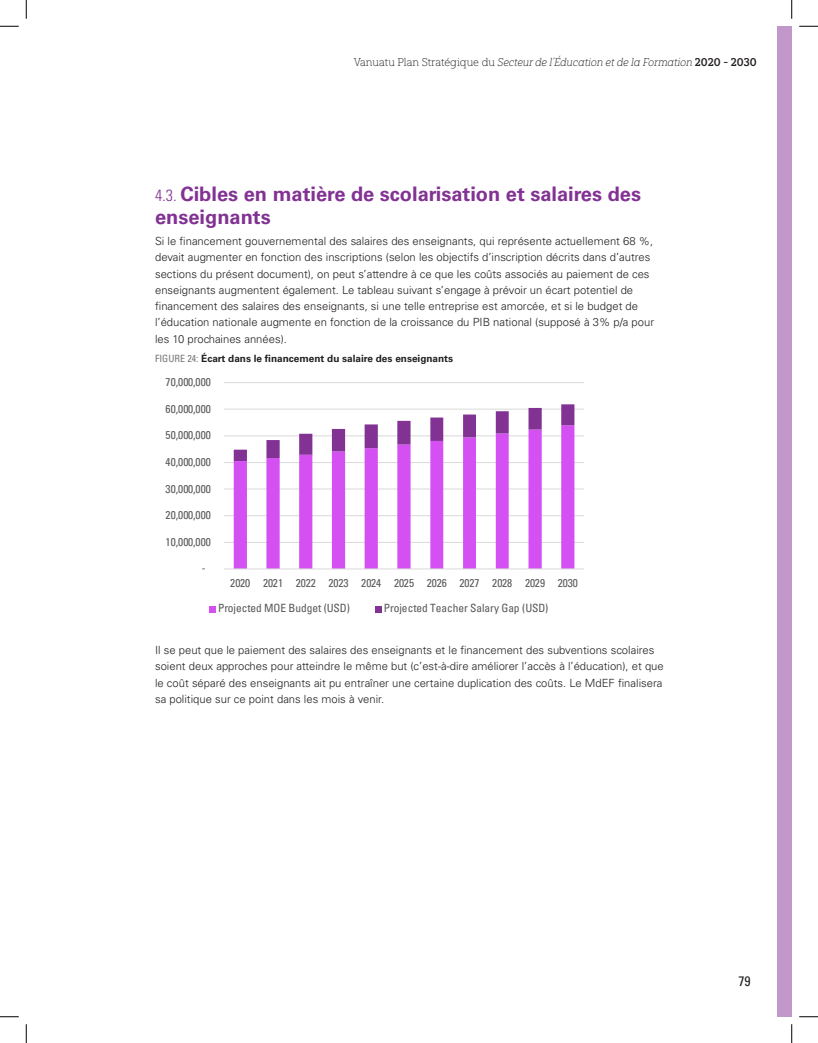
<style>
.page{position:relative;width:818px;height:1043px;background:#fff}
.page>*{position:absolute;margin:0;border:0;box-sizing:border-box;transform-origin:0 0}
.Heading_2{font:700 20px/23px "Univers LT Std";color:#823293}
.t1{font:condensed 13.75px "Univers LT Std";color:#231f20}
.t2{font:condensed 11.38px/24.9px "Univers";color:#595959}
.Body{font:300 11.25px/16.2px "Univers LT Std";color:#231f20}
.t3{font:11.25px "Yorkten Slab Nor Thi It";color:#231f20}
.Figure_Title{font:700 10px "Univers LT Std";color:#231f20}
.s1{font-family:"Yorkten Slab Nor Thi"}
.s2{font-family:"Yorkten Slab Nor Dem"}
.s3{font-weight:300;font-stretch:condensed;font-size:16.25px}
.s4{font-weight:400;font-stretch:condensed;color:#77777a}
</style>
<div class="page">
<div style="left:776px;top:26px;width:15px;height:990px;background:#c198c9"></div>
<hr style="left:224px;top:542px;width:360px;height:1px;background:#d9d9d9">
<hr style="left:224px;top:515px;width:360px;height:1px;background:#d9d9d9">
<hr style="left:224px;top:488px;width:360px;height:1px;background:#d9d9d9">
<hr style="left:224px;top:462px;width:360px;height:1px;background:#d9d9d9">
<hr style="left:224px;top:435px;width:360px;height:1px;background:#d9d9d9">
<hr style="left:224px;top:408px;width:360px;height:1px;background:#d9d9d9">
<hr style="left:224px;top:382px;width:360px;height:1px;background:#d9d9d9">
<svg style="left:234px;top:461px;width:340px;height:107px"></svg>
<svg style="left:234px;top:404px;width:340px;height:57px"></svg>
<hr style="left:224px;top:568px;width:360px;height:1px;background:#d9d9d9">
<svg style="left:209px;top:606px;width:6px;height:6px"></svg>
<svg style="left:375px;top:606px;width:6px;height:6px"></svg>
<svg style="left:0;top:25px;width:19px;height:2px"></svg>
<svg style="left:799px;top:25px;width:19px;height:2px"></svg>
<svg style="left:0;top:1016px;width:19px;height:1px"></svg>
<svg style="left:799px;top:1016px;width:19px;height:1px"></svg>
<svg style="left:25px;top:0;width:2px;height:19px"></svg>
<svg style="left:25px;top:1024px;width:2px;height:18px"></svg>
<svg style="left:791px;top:0;width:1px;height:19px"></svg>
<svg style="left:791px;top:1024px;width:1px;height:18px"></svg>
<p class="t3" style="left:353px;top:56px;width:404px"><span class="s1">Vanuatu Plan Stratégique du</span> Secteur de l’Éducation et de la Formation <span class="s2">2020 - 2030</span></p>
<p class="Heading_2" style="left:155px;top:182px;width:487px"><span class="s3">4.3.</span> Cibles en matière de scolarisation et salaires des enseignants</p>
<p class="Body" style="left:155px;top:233px;width:500px">Si le financement gouvernemental des salaires des enseignants, qui représente actuellement 68 %, devait augmenter en fonction des inscriptions (selon les objectifs d’inscription décrits dans d’autres sections du présent document), on peut s’attendre à ce que les coûts associés au paiement de ces enseignants augmentent également. Le tableau suivant s’engage à prévoir un écart potentiel de financement des salaires des enseignants, si une telle entreprise est amorcée, et si le budget de l’éducation nationale augmente en fonction de la croissance du PIB national (supposé à 3% p/a pour les 10 prochaines années).</p>
<p class="Figure_Title" style="left:155px;top:353px;width:299px"><span class="s4">FIGURE 24:</span> Écart dans le financement du salaire des enseignants</p>
<p class="t2" style="left:166px;top:369px;width:47px">70,000,000</p>
<p class="t2" style="left:166px;top:396px;width:47px">60,000,000</p>
<p class="t2" style="left:166px;top:422px;width:47px">50,000,000</p>
<p class="t2" style="left:166px;top:449px;width:47px">40,000,000</p>
<p class="t2" style="left:166px;top:476px;width:47px">30,000,000</p>
<p class="t2" style="left:166px;top:502px;width:47px">20,000,000</p>
<p class="t2" style="left:166px;top:529px;width:47px">10,000,000</p>
<p class="t2" style="left:202px;top:555px;width:5px">-</p>
<p class="t2" style="left:218px;top:570px;width:361px;text-indent:12px">2020 2021 2022 2023 2024 2025 2026 2027 2028 2029 2030<br>Projected MOE Budget (USD)</p>
<p class="t2" style="left:384px;top:595px;width:166px">Projected Teacher Salary Gap (USD)</p>
<p class="Body" style="left:155px;top:642px;width:510px">Il se peut que le paiement des salaires des enseignants et le financement des subventions scolaires soient deux approches pour atteindre le même but (c’est-à-dire améliorer l’accès à l’éducation), et que le coût séparé des enseignants ait pu entraîner une certaine duplication des coûts. Le MdEF finalisera sa politique sur ce point dans les mois à venir.</p>
<p class="t1" style="left:738px;top:972px;width:14px">79</p>
</div>
